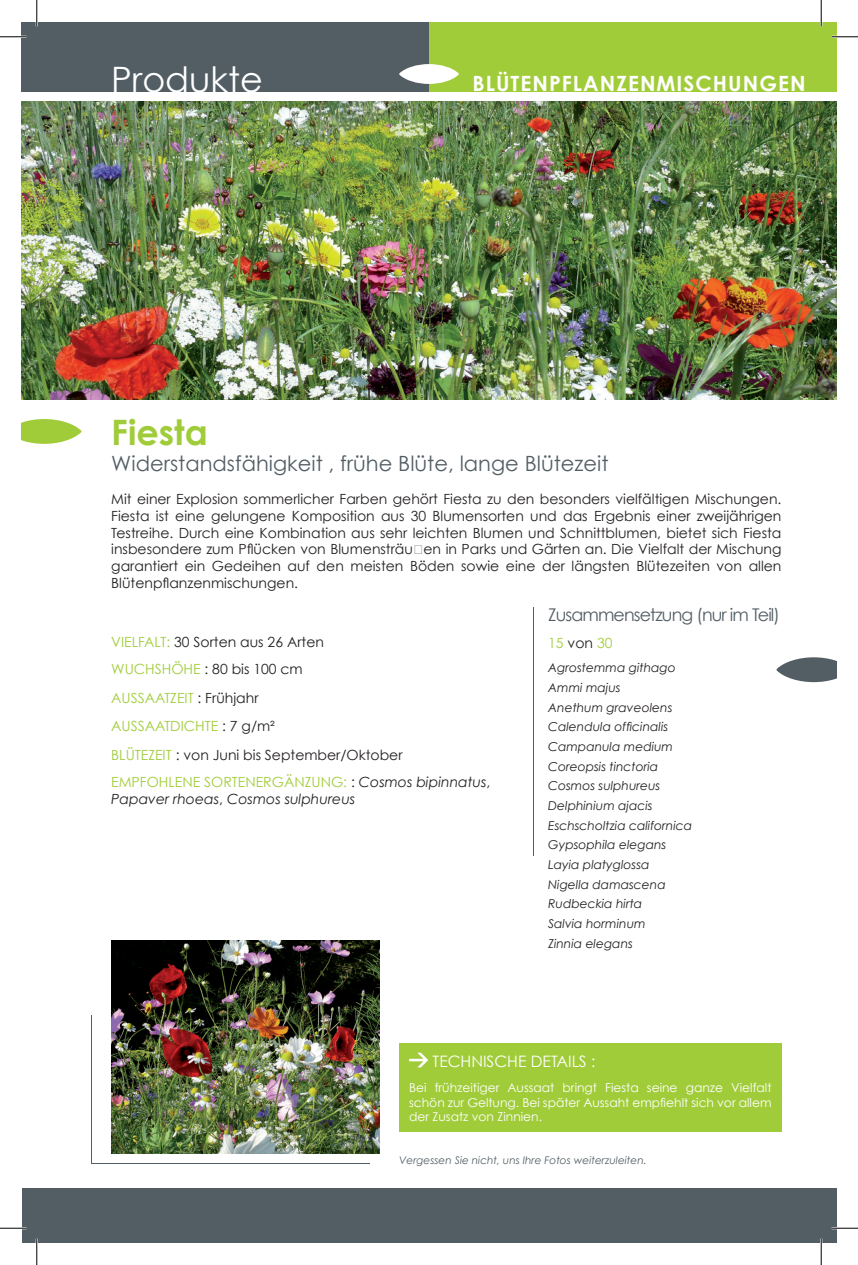
<style>
.page{position:relative;width:858px;height:1265px;background:#fff}
.page>*{position:absolute;margin:0;border:0;box-sizing:border-box;transform-origin:0 0}
.t1{font:35px "Century Gothic";color:#fff}
.t2{font:700 35px "Century Gothic";color:#a1cc3a}
.t3{font:21px "Century Gothic";color:#535e64}
.t4{font:700 21px "Century Gothic";letter-spacing:.05em;color:#fff}
.t5{font:17.5px "Century Gothic";letter-spacing:-.05em;color:#535e64}
.t6{font:15.75px "Century Gothic";color:#fff}
.t7{font:14px/16.8px "Century Gothic";color:#231f20}
.t8{font:italic 14px/16.8px "Century Gothic";color:#231f20}
.t9{font:14px "Century Gothic";color:#a1cc3a}
.t10{font:italic 12.25px/19.6px "Century Gothic";color:#231f20}
.t11{font:12.25px/14.7px "Century Gothic";color:#fff;text-align:justify}
.t12{font:italic 10.5px "Century Gothic";color:#535e64}
.s1{color:#a1cc3a}
.s2{font-style:normal;color:#a1cc3a}
.s3{font-style:normal}
.s4{color:#231f20}
</style>
<div class="page">
<div style="left:429px;top:22px;width:406px;height:69px;background:#a1cc3a"></div>
<div style="left:22px;top:1188px;width:813px;height:54px;background:#535e64"></div>
<div style="left:22px;top:22px;width:407px;height:69px;background:#535e64"></div>
<img style="left:22px;top:101px;width:813px;height:298px">
<img style="left:111px;top:940px;width:268px;height:213px">
<svg style="left:399px;top:64px;width:59px;height:20px"></svg>
<svg style="left:22px;top:419px;width:59px;height:25px"></svg>
<svg style="left:776px;top:657px;width:59px;height:25px"></svg>
<hr style="left:91px;top:1014px;width:1px;height:149px;background:#535e64">
<hr style="left:91px;top:1162px;width:278px;height:1px;background:#535e64">
<hr style="left:533px;top:607px;width:1px;height:248px;background:#535e64">
<div style="left:399px;top:1042px;width:382px;height:89px;background:#a1cc3a"></div>
<svg style="left:409px;top:1052px;width:19px;height:15px"></svg>
<hr style="left:0;top:36px;width:26px;height:2px;background:#fff">
<hr style="left:831px;top:36px;width:26px;height:2px;background:#fff">
<hr style="left:0;top:1226px;width:26px;height:2px;background:#fff">
<hr style="left:831px;top:1226px;width:26px;height:2px;background:#fff">
<hr style="left:36px;top:0;width:2px;height:26px;background:#fff">
<hr style="left:36px;top:1238px;width:2px;height:26px;background:#fff">
<hr style="left:819px;top:0;width:3px;height:26px;background:#fff">
<hr style="left:819px;top:1238px;width:3px;height:26px;background:#fff">
<svg style="left:0;top:36px;width:26px;height:1px"></svg>
<svg style="left:831px;top:36px;width:26px;height:1px"></svg>
<svg style="left:0;top:1227px;width:26px;height:1px"></svg>
<svg style="left:831px;top:1227px;width:26px;height:1px"></svg>
<svg style="left:36px;top:0;width:1px;height:26px"></svg>
<svg style="left:36px;top:1238px;width:1px;height:26px"></svg>
<svg style="left:820px;top:0;width:1px;height:26px"></svg>
<svg style="left:820px;top:1238px;width:1px;height:26px"></svg>
<h1 class="t1" style="left:111px;top:58px;width:153px">Produkte</h1>
<h2 class="t4" style="left:472px;top:70px;width:334px">BLÜTENPFLANZENMISCHUNGEN</h2>
<h1 class="t2" style="left:111px;top:410px;width:98px">FIESTA</h1>
<h2 class="t3" style="left:111px;top:450px;width:498px">Widerstandsfähigkeit , frühe Blüte, lange Blütezeit</h2>
<p class="t7" style="left:111px;top:490px;width:671px;text-align:justify">Mit einer Explosion sommerlicher Farben gehört Fiesta zu den besonders vielfältigen Mischungen.<br>Fiesta ist eine gelungene Komposition aus 30 Blumensorten und das Ergebnis einer zweijährigen Testreihe. Durch eine Kombination aus sehr leichten Blumen und Schnittblumen, bietet sich Fiesta insbesondere zum Pflücken von Blumensträuβen in Parks und Gärten an. Die Vielfalt der Mischung garantiert ein Gedeihen auf den meisten Böden sowie eine der längsten Blütezeiten von allen Blütenpflanzenmischungen.</p>
<p class="t7" style="left:111px;top:628px;width:214px;line-height:26.8px"><span class="s1">VIELFALT:</span> 30 Sorten aus 26 Arten<br><span class="s1">WUCHSHÖHE</span> : 80 bis 100 cm</p>
<p class="t9" style="left:111px;top:688px;width:29px">Aussaat</p>
<p class="t7" style="left:111px;top:682px;width:293px;line-height:28.9px;text-indent:59px"><span class="s1">zeit</span> : Frühjahr<br><span class="s1">AUSSAATDICHTE</span> : 7 g/m²<br><span class="s1">BLÜTEZEIT</span> : von Juni bis September/Oktober</p>
<p class="t9" style="left:111px;top:773px;width:18px">Empfohle</p>
<p class="t8" style="left:111px;top:773px;width:380px;text-indent:71px"><span class="s2">ne So rtenergänzung:</span> <span class="s3">:</span> Cosmos bipinnatus<span class="s3">,<br></span>Papaver rhoeas<span class="s3">,</span> Cosmos sulphureus</p>
<p class="t5" style="left:548px;top:603px;width:233px">Zusammensetzung (nur im Teil)</p>
<p class="t9" style="left:548px;top:633px;width:66px">15 <span class="s4">von</span> 30</p>
<p class="t10" style="left:548px;top:657px;width:145px">Agrostemma githago<br>Ammi majus<br>Anethum graveolens<br>Calendula officinalis<br>Campanula medium<br>Coreopsis tinctoria<br>Cosmos sulphureus<br>Delphinium ajacis<br>Eschscholtzia californica<br>Gypsophila elegans<br>Layia platyglossa<br>Nigella damascena<br>Rudbeckia hirta<br>Salvia horminum<br>Zinnia elegans</p>
<p class="t6" style="left:432px;top:1051px;width:164px">TECHN ISCHE DETAILS :</p>
<p class="t11" style="left:409px;top:1079px;width:364px">Bei frühzeitiger Aussaat bringt Fiesta seine ganze Vielfalt schön zur Geltung. Bei später Aussaht empfiehlt sich vor allem der Zusatz von Zinnien.</p>
<p class="t12" style="left:399px;top:1153px;width:249px">Vergessen Sie nicht, uns Ihre Fotos weiterzuleiten.</p>
</div>
